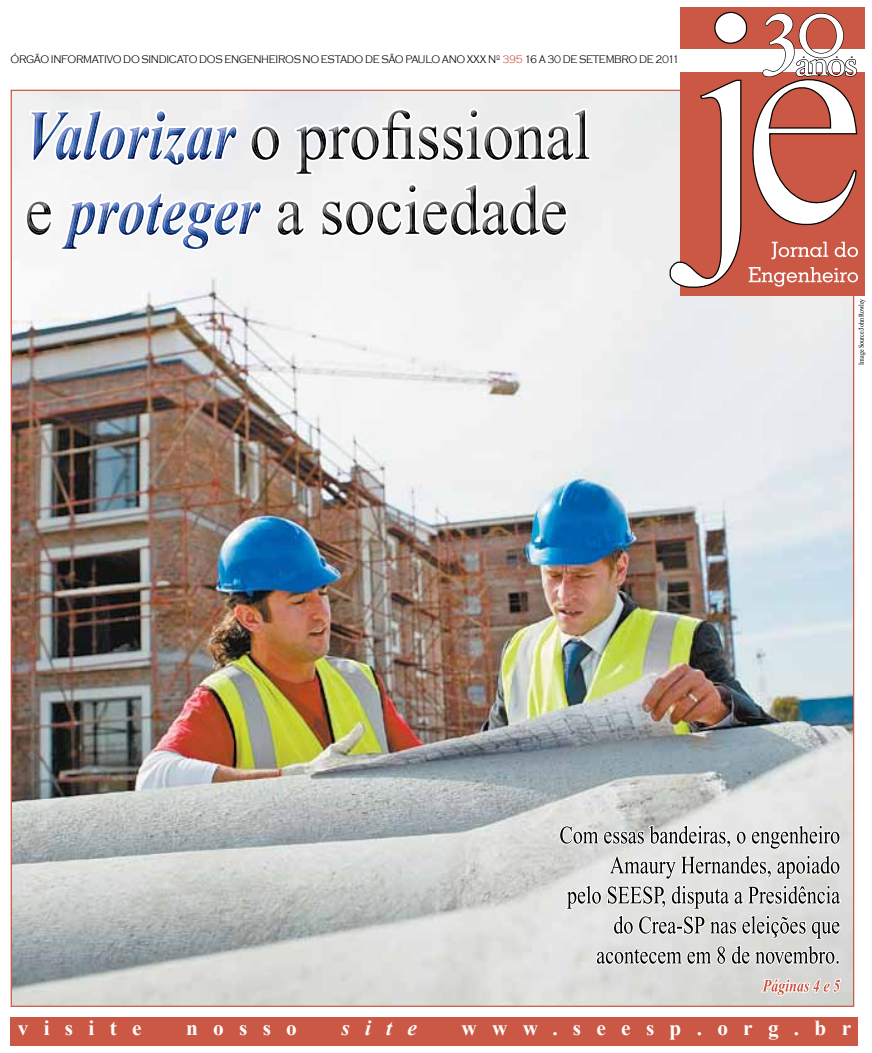
<style>
.page{position:relative;width:872px;height:1053px;background:#fff}
.page>*{position:absolute;margin:0;border:0;box-sizing:border-box;transform-origin:0 0}
.t1{font:700 21.25px "Times New Roman";letter-spacing:.72em;color:#fff}
.t2{font:italic 700 21.25px "Times New Roman";color:#fff}
.t3{font:300 11.25px "Copperplate Gothic";letter-spacing:-.03em;color:#000;scale:.86 1}
.t4{font:7.5px "Times New Roman";color:#000;scale:.8 1}
.s1{color:#cb5845}
</style>
<div class="page">
<img style="left:11px;top:90px;width:843px;height:916px">
<div style="left:11px;top:1017px;width:847px;height:28px;background:#cb5845"></div>
<div style="left:681px;top:7px;width:184px;height:42px;background:#cb5845"></div>
<div style="left:681px;top:73px;width:184px;height:223px;background:#cb5845"></div>
<div style="left:715px;top:12px;width:31px;height:31px;background:#fff;border-radius:15px"></div>
<div style="left:714px;top:12px;width:33px;height:32px;border:1px solid #000;border-radius:15px"></div>
<svg style="left:669px;top:79px;width:73px;height:209px"></svg>
<svg style="left:748px;top:242px;width:110px;height:44px"></svg>
<svg style="left:751px;top:13px;width:107px;height:213px"></svg>
<div style="left:59px;top:192px;width:203px;height:59px;background:#f3f3f4"></div>
<svg style="left:25px;top:199px;width:28px;height:37px"></svg>
<svg style="left:276px;top:183px;width:292px;height:53px"></svg>
<img style="left:542px;top:201px;width:24px;height:34px">
<img style="left:482px;top:201px;width:26px;height:34px">
<img style="left:423px;top:201px;width:24px;height:34px">
<img style="left:405px;top:201px;width:14px;height:33px">
<img style="left:377px;top:201px;width:24px;height:34px">
<img style="left:346px;top:201px;width:27px;height:34px">
<img style="left:322px;top:201px;width:20px;height:34px">
<img style="left:278px;top:201px;width:25px;height:34px">
<img style="left:147px;top:194px;width:16px;height:41px">
<img style="left:215px;top:202px;width:46px;height:33px">
<img style="left:216px;top:204px;width:20px;height:29px">
<img style="left:183px;top:202px;width:32px;height:47px">
<img style="left:162px;top:202px;width:24px;height:33px">
<img style="left:98px;top:202px;width:46px;height:33px">
<img style="left:100px;top:204px;width:17px;height:28px">
<img style="left:62px;top:202px;width:33px;height:47px">
<img style="left:27px;top:201px;width:24px;height:34px">
<svg style="left:250px;top:108px;width:341px;height:67px"></svg>
<img style="left:382px;top:110px;width:33px;height:49px">
<img style="left:547px;top:126px;width:26px;height:34px">
<img style="left:514px;top:126px;width:31px;height:33px">
<img style="left:484px;top:126px;width:28px;height:34px">
<img style="left:466px;top:126px;width:15px;height:33px">
<img style="left:443px;top:126px;width:20px;height:34px">
<img style="left:419px;top:126px;width:19px;height:34px">
<img style="left:328px;top:126px;width:50px;height:34px">
<img style="left:334px;top:128px;width:14px;height:29px">
<img style="left:296px;top:126px;width:30px;height:48px">
<img style="left:252px;top:126px;width:27px;height:34px">
<svg style="left:29px;top:109px;width:209px;height:57px"></svg>
<img style="left:84px;top:111px;width:17px;height:49px">
<img style="left:31px;top:112px;width:37px;height:48px">
<img style="left:215px;top:127px;width:21px;height:32px">
<img style="left:187px;top:127px;width:25px;height:33px">
<img style="left:128px;top:127px;width:35px;height:33px">
<img style="left:130px;top:129px;width:17px;height:28px">
<img style="left:100px;top:127px;width:25px;height:33px">
<img style="left:56px;top:127px;width:26px;height:33px">
<img style="left:163px;top:128px;width:23px;height:37px">
<svg style="left:761px;top:978px;width:80px;height:18px"></svg>
<svg style="left:596px;top:945px;width:243px;height:19px;background:#b7b7b6"></svg>
<svg style="left:613px;top:915px;width:227px;height:24px;background:#bfbfbe"></svg>
<svg style="left:566px;top:885px;width:275px;height:24px;background:#bfbfbe"></svg>
<svg style="left:609px;top:855px;width:231px;height:24px;background:#c1c1c0"></svg>
<svg style="left:559px;top:825px;width:281px;height:24px;background:#c0c0c0"></svg>
<p class="t3" style="left:11px;top:53px;width:779px">ÓRGÃO INFORMATIVO DO SINDICATO DOS ENGENHEIROS NO ESTADO DE SÃO PAULO ANO XXX Nº <span class="s1">395</span> 16 A 30 DE SETEMBRO DE 2011</p>
<p class="t4" style="left:857px;top:364px;width:84px;rotate:-90deg">image Source/John rowley</p>
<h1 class="t1" style="left:18px;top:1013px;width:125px">visite</h1>
<h1 class="t1" style="left:186px;top:1013px;width:112px">nosso</h1>
<h1 class="t2" style="left:341px;top:1013px;width:77px">site</h1>
<h1 class="t1" style="left:461px;top:1013px;width:391px">www.seesp.org.br</h1>
</div>
